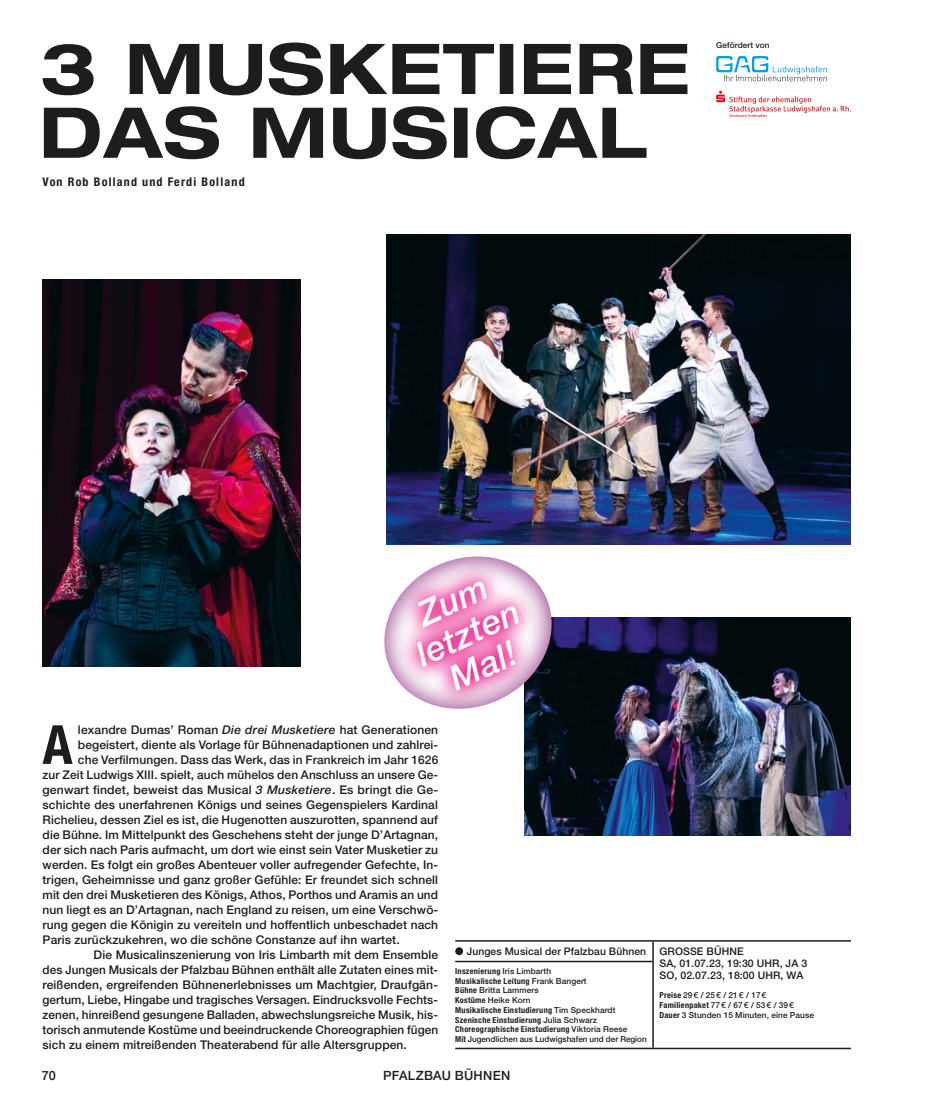
<style>
.page{position:relative;width:936px;height:1106px;background:#fff}
.page>*{position:absolute;margin:0;border:0;box-sizing:border-box;transform-origin:0 0}
.t1{font:700 condensed 54px "Helvetica Neue LT Std";color:#1d1d1b}
.t2{font:italic 500 34.5px/36.2px "Helvetica Neue LT Std";color:#fff;text-align:center}
.t3{font:500 12.75px "Helvetica Neue LT Std";letter-spacing:.025em;color:#1d1d1b}
.t4{font:500 12px "Helvetica Neue LT Std";letter-spacing:.01em;color:#1d1d1b}
.t5{font:700 condensed 12px "Helvetica Neue LT Std";letter-spacing:.1em;color:#1d1d1b}
.t6{font:500 10.5px/12px "Helvetica Neue LT Std";letter-spacing:.01em;color:#1d1d1b}
.t7{font:500 8.25px/9.8px "Helvetica Neue LT Std";letter-spacing:.01em;color:#1d1d1b}
.s1{font-style:italic}
.s2{font-weight:700;font-stretch:condensed}
</style>
<div class="page">
<svg style="left:43px;top:43px;width:644px;height:52px"></svg>
<svg style="left:44px;top:106px;width:602px;height:53px"></svg>
<img style="left:386px;top:235px;width:464px;height:309px">
<img style="left:43px;top:279px;width:257px;height:387px">
<hr style="left:455px;top:940px;width:198px;height:1px;background:#1d1d1b">
<hr style="left:653px;top:940px;width:197px;height:1px;background:#1d1d1b">
<svg style="left:652px;top:941px;width:1px;height:19px"></svg>
<hr style="left:653px;top:1047px;width:197px;height:2px;background:#1d1d1b">
<hr style="left:455px;top:960px;width:198px;height:2px;background:#1d1d1b">
<hr style="left:652px;top:962px;width:1px;height:85px;background:#1d1d1b">
<hr style="left:455px;top:1047px;width:198px;height:2px;background:#1d1d1b">
<div style="left:455px;top:947px;width:8px;height:8px;background:#1d1d1b;border-radius:50%"></div>
<img style="left:524px;top:617px;width:326px;height:218px">
<svg style="left:716px;top:56px;width:110px;height:25px"></svg>
<svg style="left:716px;top:91px;width:134px;height:27px"></svg>
<svg style="left:386px;top:514px;width:204px;height:227px"></svg>
<svg style="left:384px;top:538px;width:180px;height:190px"></svg>
<p class="t5" style="left:43px;top:175px;width:204px">Von Rob Bolland und Ferdi Bolland</p>
<h2 class="t2" style="left:395px;top:606px;width:112px;rotate:-25deg">Zum letzten<br>Mal!</h2>
<p class="t7" style="left:716px;top:41px;width:55px">Gefördert von</p>
<h1 class="t1" style="left:43px;top:712px;width:32px">A</h1>
<p class="t4" style="left:78px;top:722px;width:362px">lexandre Dumas’ Roman <span class="s1">Die drei Musketiere</span> hat Generationen</p>
<p class="t4" style="left:78px;top:737px;width:362px">begeistert, diente als Vorlage für Bühnenadaptionen und zahlrei-</p>
<p class="t4" style="left:78px;top:752px;width:362px">che Verfilmungen. Dass das Werk, das in Frankreich im Jahr 1626</p>
<p class="t4" style="left:43px;top:767px;width:397px">zur Zeit Ludwigs XIII. spielt, auch mühelos den Anschluss an unsere Ge-</p>
<p class="t4" style="left:43px;top:782px;width:397px">genwart findet, beweist das Musical <span class="s1">3 Musketiere</span>. Es bringt die Ge-</p>
<p class="t4" style="left:43px;top:797px;width:397px">schichte des unerfahrenen Königs und seines Gegenspielers Kardinal</p>
<p class="t4" style="left:43px;top:812px;width:397px">Richelieu, dessen Ziel es ist, die Hugenotten auszurotten, spannend auf</p>
<p class="t4" style="left:43px;top:827px;width:397px">die Bühne. Im Mittelpunkt des Geschehens steht der junge D’Artagnan,</p>
<p class="t4" style="left:43px;top:842px;width:397px">der sich nach Paris aufmacht, um dort wie einst sein Vater Musketier zu</p>
<p class="t4" style="left:43px;top:857px;width:397px">werden. Es folgt ein großes Abenteuer voller aufregender Gefechte, In-</p>
<p class="t4" style="left:43px;top:872px;width:397px">trigen, Geheimnisse und ganz großer Gefühle: Er freundet sich schnell</p>
<p class="t4" style="left:43px;top:887px;width:397px">mit den drei Musketieren des Königs, Athos, Porthos und Aramis an und</p>
<p class="t4" style="left:43px;top:902px;width:397px">nun liegt es an D’Artagnan, nach England zu reisen, um eine Verschwö-</p>
<p class="t4" style="left:43px;top:917px;width:397px">rung gegen die Königin zu vereiteln und hoffentlich unbeschadet nach</p>
<p class="t4" style="left:43px;top:932px;width:358px">Paris zurückzukehren, wo die schöne Constanze auf ihn wartet.</p>
<p class="t4" style="left:94px;top:947px;width:346px">Die Musicalinszenierung von Iris Limbarth mit dem Ensemble</p>
<p class="t4" style="left:43px;top:962px;width:397px">des Jungen Musicals der Pfalzbau Bühnen enthält alle Zutaten eines mit-</p>
<p class="t4" style="left:43px;top:977px;width:397px">reißenden, ergreifenden Bühnenerlebnisses um Machtgier, Draufgän-</p>
<p class="t4" style="left:43px;top:992px;width:397px">gertum, Liebe, Hingabe und tragisches Versagen. Eindrucksvolle Fechts-</p>
<p class="t4" style="left:43px;top:1007px;width:397px">zenen, hinreißend gesungene Balladen, abwechslungsreiche Musik, his-</p>
<p class="t4" style="left:43px;top:1022px;width:397px">torisch anmutende Kostüme und beeindruckende Choreographien fügen</p>
<p class="t4" style="left:43px;top:1037px;width:366px">sich zu einem mitreißenden Theaterabend für alle Altersgruppen.</p>
<p class="t6" style="left:466px;top:945px;width:181px">Junges Musical der Pfalzbau Bühnen</p>
<p class="t6" style="left:659px;top:945px;width:149px">GROSSE BÜHNE<br>SA, 01.07.23, 19:30 UHR, JA 3<br>SO, 02.07.23, 18:00 UHR, WA</p>
<p class="t7" style="left:659px;top:990px;width:156px"><span class="s2">Preise</span> 29 € / 25 € / 21 € / 17 €<br><span class="s2">Familienpaket</span> 77 € / 67 € / 53 € / 39 €<br><span class="s2">Dauer</span> 3 Stunden 15 Minuten, eine Pause</p>
<p class="t7" style="left:455px;top:965px;width:193px"><span class="s2">Inszenierung</span> Iris Limbarth<br><span class="s2">Musikalische Leitung</span> Frank Bangert<br><span class="s2">Bühne</span> Britta Lammers<br><span class="s2">Kostüme</span> Heike Korn<br><span class="s2">Musikalische Einstudierung</span> Tim Speckhardt <span class="s2">Szenische Einstudierung</span> Julia Schwarz <span class="s2">Choreographische Einstudierung</span> Viktoria Reese<br><span class="s2">Mit</span> Jugendlichen aus Ludwigshafen und der Region</p>
<p class="t3" style="left:42px;top:1068px;width:16px">70</p>
<p class="t3" style="left:383px;top:1068px;width:129px">PFALZBAU BÜHNEN</p>
</div>
